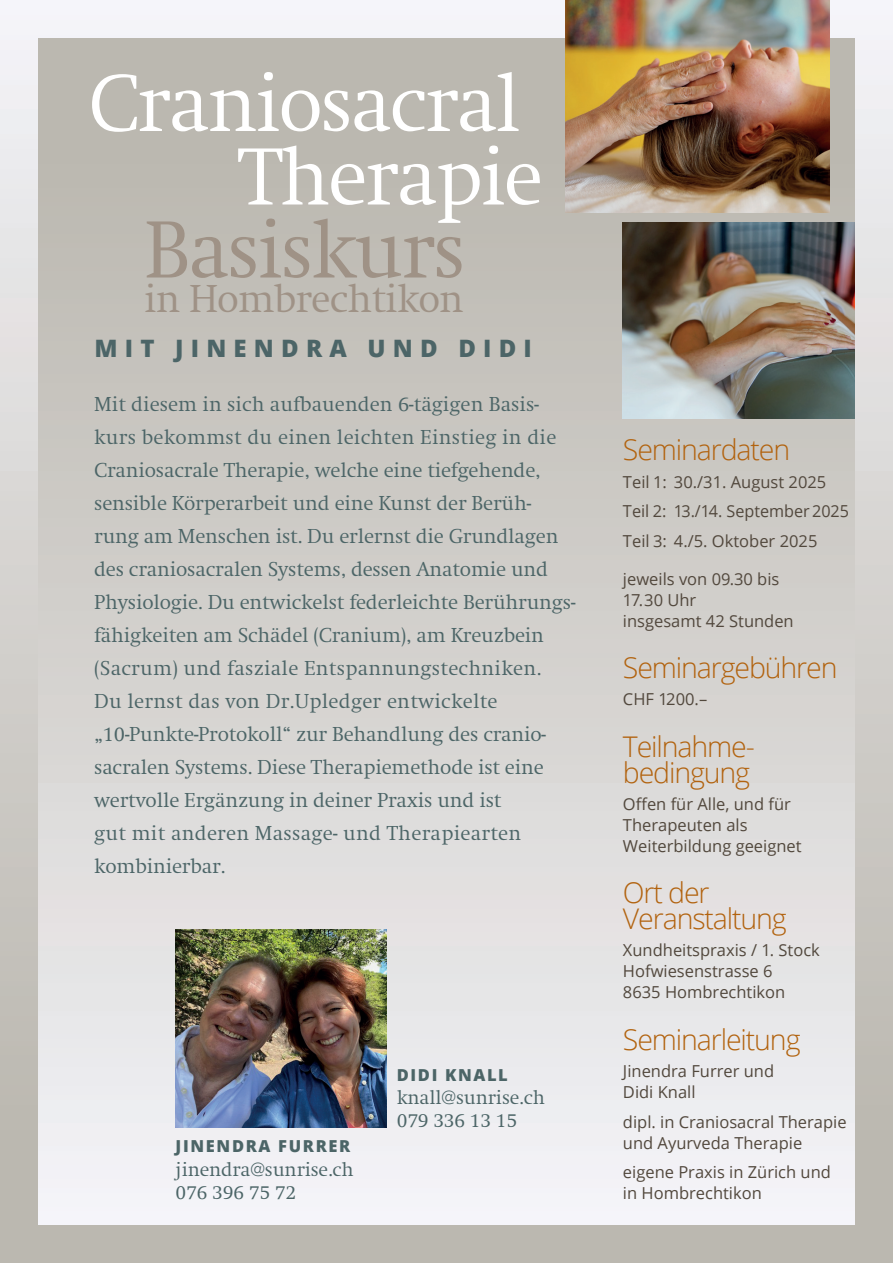
<style>
.page{position:relative;width:893px;height:1263px;background:#fff}
.page>*{position:absolute;margin:0;border:0;box-sizing:border-box;transform-origin:0 0}
.t1{font:300 84px/73.5px "Swift EF";letter-spacing:-.03em;color:#fff;text-align:right}
.t2{font:300 84px "Swift EF";letter-spacing:-.03em;color:#9f9286}
.t3{font:300 40.5px "Swift EF";letter-spacing:-.02em;color:#9f9286}
.t4{font:300 28.5px/25.5px "Open Sans";letter-spacing:-.04em;color:#b2630f}
.t5{font:800 24px "Open Sans";letter-spacing:.3em;color:#4c6567}
.t6{font:300 21px/33px "Swift EF";letter-spacing:-.01em;color:#4c6567}
.t7{font:300 20.1px/23.4px "Swift EF";letter-spacing:-.01em;color:#4c6567}
.t8{font:16.5px/21px "Open Sans";color:#52483d}
.t9{font:800 16.5px "Open Sans";letter-spacing:.1em;color:#4c6567}
</style>
<div class="page">
<div style="left:0;top:0;width:893px;height:1263px;background:linear-gradient(to bottom,#f3f3f6,#b5b1a8)"></div>
<div style="left:38px;top:38px;width:817px;height:1187px;background:linear-gradient(to bottom,#b5b1a8,#f3f2f6)"></div>
<img style="left:566px;top:0;width:263px;height:212px">
<img style="left:176px;top:929px;width:210px;height:198px">
<img style="left:623px;top:223px;width:232px;height:196px">
<h1 class="t1" style="left:88px;top:68px;width:456px">Craniosacral<br>Therapie</h1>
<h1 class="t2" style="left:144px;top:205px;width:323px">Basiskurs</h1>
<h2 class="t3" style="left:144px;top:277px;width:321px">in Hombrechtikon</h2>
<p class="t5" style="left:94px;top:330px;width:439px">MIT JINENDRA UND DIDI</p>
<p class="t6" style="left:94px;top:388px;width:483px">Mit diesem in sich aufbauenden 6-tägigen Basis&shy;kurs bekommst du einen leichten Einstieg in die Craniosacrale Therapie, welche eine tiefgehende, sensible Körperarbeit und eine Kunst der Berüh&shy;rung am Menschen ist. Du erlernst die Grundlagen des craniosacralen Systems, dessen Anatomie und Physiologie. Du entwickelst federleichte Berührungs&shy;fähigkeiten am Schädel (Cranium), am Kreuzbein (Sacrum) und fasziale Entspannungstechniken.<br>Du lernst das von Dr.Upledger entwickelte „10-Punkte-Protokoll“ zur Behandlung des cranio&shy;sacralen Systems. Diese Therapiemethode ist eine wertvolle Ergänzung in deiner Praxis und ist<br>gut mit anderen Massage- und Therapiearten kombinierbar.</p>
<p class="t9" style="left:176px;top:1134px;width:176px">JINENDRA FURRER</p>
<p class="t7" style="left:176px;top:1158px;width:180px">jinendra@sunrise.ch<br>076 396 75 72</p>
<p class="t9" style="left:397px;top:1062px;width:113px">DIDI KNALL</p>
<p class="t7" style="left:397px;top:1086px;width:150px">knall@sunrise.ch<br>079 336 13 15</p>
<h3 class="t4" style="left:623px;top:436px;width:169px">Seminardaten</h3>
<p class="t8" style="left:623px;top:466px;width:228px;line-height:29.5px">Teil 1: 30./31. August 2025<br>Teil 2: 13./14. September2025<br>Teil 3: 4./5. Oktober 2025</p>
<p class="t8" style="left:623px;top:568px;width:172px">jeweils von 09.30 bis<br>17.30 Uhr<br>insgesamt 42 Stunden</p>
<h3 class="t4" style="left:623px;top:654px;width:216px">Seminargebühren</h3>
<p class="t8" style="left:623px;top:688px;width:86px">CHF 1200.–</p>
<h3 class="t4" style="left:623px;top:733px;width:133px">Teilnahme&shy;bedingung</h3>
<p class="t8" style="left:623px;top:793px;width:180px">Offen für Alle, und für<br>Therapeuten als<br>Weiterbildung geeignet</p>
<h3 class="t4" style="left:623px;top:879px;width:165px">Ort der<br>Veranstaltung</h3>
<p class="t8" style="left:623px;top:939px;width:198px">Xundheitspraxis / 1. Stock<br>Hofwiesenstrasse 6<br>8635 Hombrechtikon</p>
<h3 class="t4" style="left:623px;top:1026px;width:179px">Seminarleitung</h3>
<p class="t8" style="left:623px;top:1060px;width:153px">Jinendra Furrer und<br>Didi Knall</p>
<p class="t8" style="left:623px;top:1111px;width:225px">dipl. in Craniosacral Therapie und Ayurveda Therapie</p>
<p class="t8" style="left:623px;top:1161px;width:209px">eigene Praxis in Zürich und in Hombrechtikon</p>
</div>
